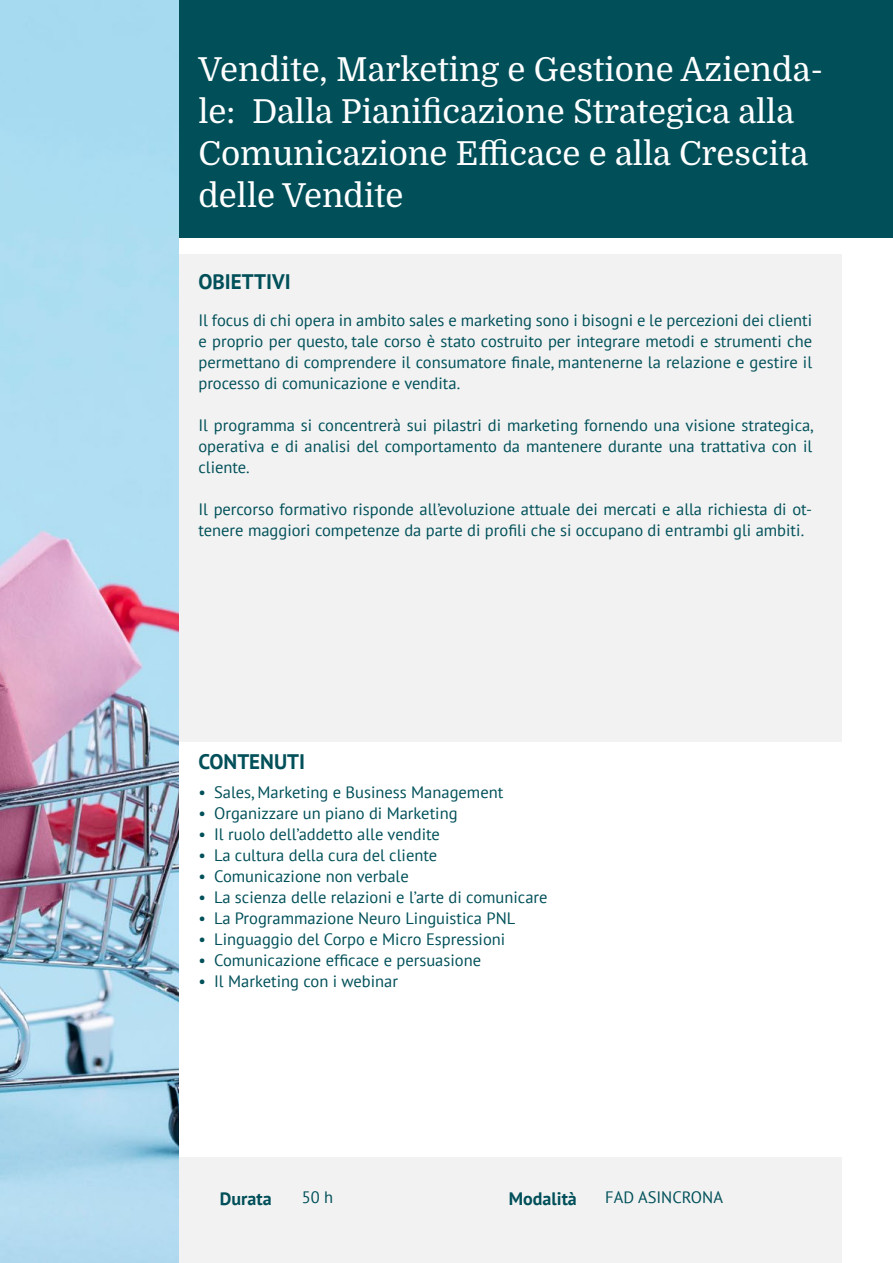
<style>
.page{position:relative;width:893px;height:1263px;background:#fff}
.page>*{position:absolute;margin:0;border:0;box-sizing:border-box;transform-origin:0 0}
.t1{font:33px/42px "Domine";color:#fff}
.t2{font:700 21px "PT Sans";color:#004f59}
.t3{font:700 18px "PT Sans";color:#004f59}
.t4{font:16.5px/21px "PT Sans";color:#005059;text-align:justify}
</style>
<div class="page">
<div style="left:123px;top:255px;width:719px;height:487px;background:#f2f2f2"></div>
<div style="left:123px;top:1158px;width:719px;height:105px;background:#f2f2f2"></div>
<div style="left:179px;top:0;width:714px;height:238px;background:#004f59"></div>
<img style="left:0;top:0;width:179px;height:1263px">
<h1 class="t1" style="left:198px;top:49px;width:626px">Vendite, Marketing e Gestione Azienda&shy;le: Dalla Pianificazione Strategica alla Comunicazione Efficace e alla Crescita delle Vendite</h1>
<p class="t2" style="left:198px;top:267px;width:94px">OBIETTIVI</p>
<p class="t4" style="left:198px;top:309px;width:615px">Il focus di chi opera in ambito sales e marketing sono i bisogni e le percezioni dei clienti e proprio per questo, tale corso è stato costruito per integrare metodi e strumenti che permettano di comprendere il consumatore finale, mantenerne la relazione e gestire il processo di comunicazione e vendita.</p>
<p class="t4" style="left:198px;top:414px;width:617px">Il programma si concentrerà sui pilastri di marketing fornendo una visione strategica, operativa e di analisi del comportamento da mantenere durante una trattativa con il cliente.</p>
<p class="t4" style="left:198px;top:498px;width:615px">Il percorso formativo risponde all’evoluzione attuale dei mercati e alla richiesta di ot&shy;tenere maggiori competenze da parte di profili che si occupano di entrambi gli ambiti.</p>
<p class="t2" style="left:198px;top:747px;width:108px">CONTENUTI</p>
<p class="t4" style="left:198px;top:781px;width:306px">• Sales, Marketing e Business Management</p>
<p class="t4" style="left:198px;top:802px;width:261px">• Organizzare un piano di Marketing</p>
<p class="t4" style="left:198px;top:823px;width:243px">• Il ruolo dell’addetto alle vendite</p>
<p class="t4" style="left:198px;top:844px;width:240px">• La cultura della cura del cliente</p>
<p class="t4" style="left:198px;top:865px;width:212px">• Comunicazione non verbale</p>
<p class="t4" style="left:198px;top:886px;width:351px">• La scienza delle relazioni e l’arte di comunicare</p>
<p class="t4" style="left:198px;top:907px;width:318px">• La Programmazione Neuro Linguistica PNL</p>
<p class="t4" style="left:198px;top:928px;width:308px">• Linguaggio del Corpo e Micro Espressioni</p>
<p class="t4" style="left:198px;top:949px;width:284px">• Comunicazione efficace e persuasione</p>
<p class="t4" style="left:198px;top:970px;width:201px">• Il Marketing con i webinar</p>
<p class="t3" style="left:220px;top:1186px;width:53px">Durata</p>
<p class="t3" style="left:509px;top:1186px;width:70px">Modalità</p>
<p class="t4" style="left:302px;top:1187px;width:33px">50 h</p>
<p class="t4" style="left:605px;top:1187px;width:119px">FAD ASINCRONA</p>
</div>
